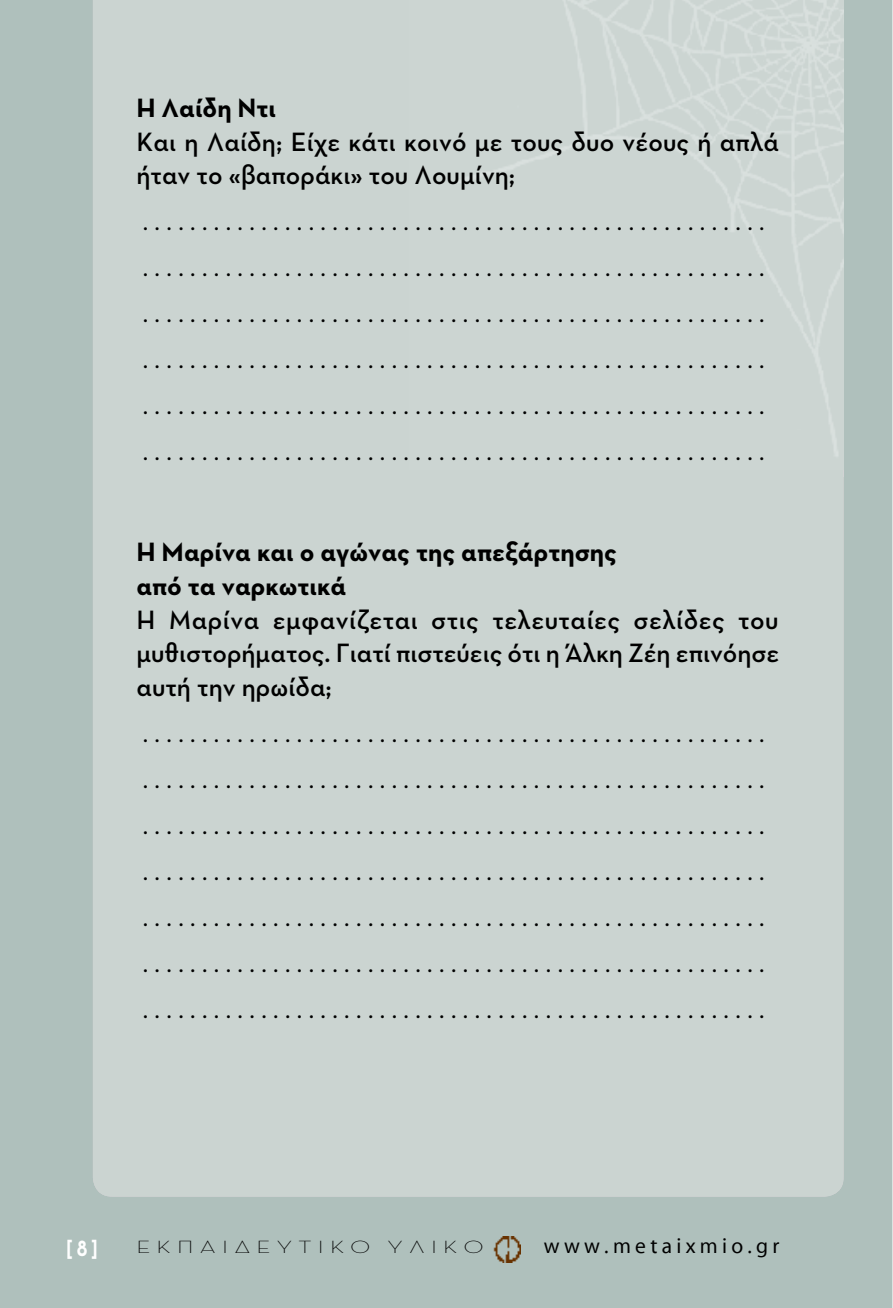
<style>
.page{position:relative;width:893px;height:1308px;background:#fff}
.page>*{position:absolute;margin:0;border:0;box-sizing:border-box;transform-origin:0 0}
.t1{font:27px/45.9px "Neutraface Text Book Alt";color:#000;text-align:justify}
.t2{font:27px/33.8px "Neutraface Text Demi Alt";color:#000}
.t3{font:700 27px/33.8px "Neutraface Text";color:#000}
.t4{font:700 22.5px "Neutraface Text";color:#fff;scale:.8 1}
.t5{font:21.6px "Myriad Greek";letter-spacing:.2em;color:#000}
.t6{font:300 18px "Neutraface Display";letter-spacing:.25em;color:#000;scale:1.39 1}
</style>
<div class="page">
<hr style="left:890px;top:0;width:3px;height:1307px;background:#dee3e1">
<div style="left:0;top:0;width:892px;height:1307px;background:#afc0bc"></div>
<div style="left:93px;top:0;width:750px;height:1196px;background:#cbd4d1"></div>
<div style="left:409px;top:0;width:434px;height:470px;background:#ccd5d2"></div>
<img style="left:493px;top:1236px;width:28px;height:26px">
<p class="t3" style="left:136px;top:88px;width:141px">Η Λαίδη Ντι</p>
<p class="t2" style="left:136px;top:122px;width:644px">Και η Λαίδη; Είχε κάτι κοινό με τους δυο νέους ή απλά ήταν το «βαποράκι» του Λουμίνη;</p>
<p class="t1" style="left:143px;top:196px;width:623px">. . . . . . . . . . . . . . . . . . . . . . . . . . . . . . . . . . . . . . . . . . . . . . . . . . . . . . . . . . . . . . . . . . . . . . . . . . . . . . . . . . . . . . . . . . . . . . . . . . . . . . . . . . . . . . . . . . . . . . . . . . . . . . . . . . . . . . . . . . . . . . . . . . . . . . . . . . . . . . . . . . . . . . . . . . . . . . . . . . . . . . . . . . . . . . . . . . . . . . . . . . . . . . . . . . . . . . . . . . . . . . . . . . . . . . . . . . . . . . . . . . . . . . . . . . . . . . . . . . . . . . . . . . . . . . . . . . . . . . . . . . . . . . . . . . . . . . . . . . . . . . . . . . . . . . . . . . . . . .</p>
<p class="t3" style="left:136px;top:533px;width:482px">Η Μαρίνα και ο αγώνας της απεξάρτησης από τα ναρκωτικά</p>
<p class="t2" style="left:136px;top:600px;width:644px;text-align:justify">Η Μαρίνα εμφανίζεται στις τελευταίες σελίδες του μυθιστορήματος. Γιατί πιστεύεις ότι η Άλκη Ζέη επινόησε αυτή την ηρωίδα;</p>
<p class="t1" style="left:143px;top:708px;width:623px">. . . . . . . . . . . . . . . . . . . . . . . . . . . . . . . . . . . . . . . . . . . . . . . . . . . . . . . . . . . . . . . . . . . . . . . . . . . . . . . . . . . . . . . . . . . . . . . . . . . . . . . . . . . . . . . . . . . . . . . . . . . . . . . . . . . . . . . . . . . . . . . . . . . . . . . . . . . . . . . . . . . . . . . . . . . . . . . . . . . . . . . . . . . . . . . . . . . . . . . . . . . . . . . . . . . . . . . . . . . . . . . . . . . . . . . . . . . . . . . . . . . . . . . . . . . . . . . . . . . . . . . . . . . . . . . . . . . . . . . . . . . . . . . . . . . . . . . . . . . . . . . . . . . . . . . . . . . . . . . . . . . . . . . . . . . . . . . . . . . . . . . . . . . . . . . . . . . . . . . . . . . . . . . . . . .</p>
<p class="t4" style="left:67px;top:1230px;width:40px">[ 8 ]</p>
<p class="t6" style="left:136px;top:1235px;width:251px">ΕΚΠΑΙΔΕΥΤΙΚO ΥΛΙΚO</p>
<p class="t5" style="left:544px;top:1235px;width:237px">www.metaixmio.gr</p>
</div>
